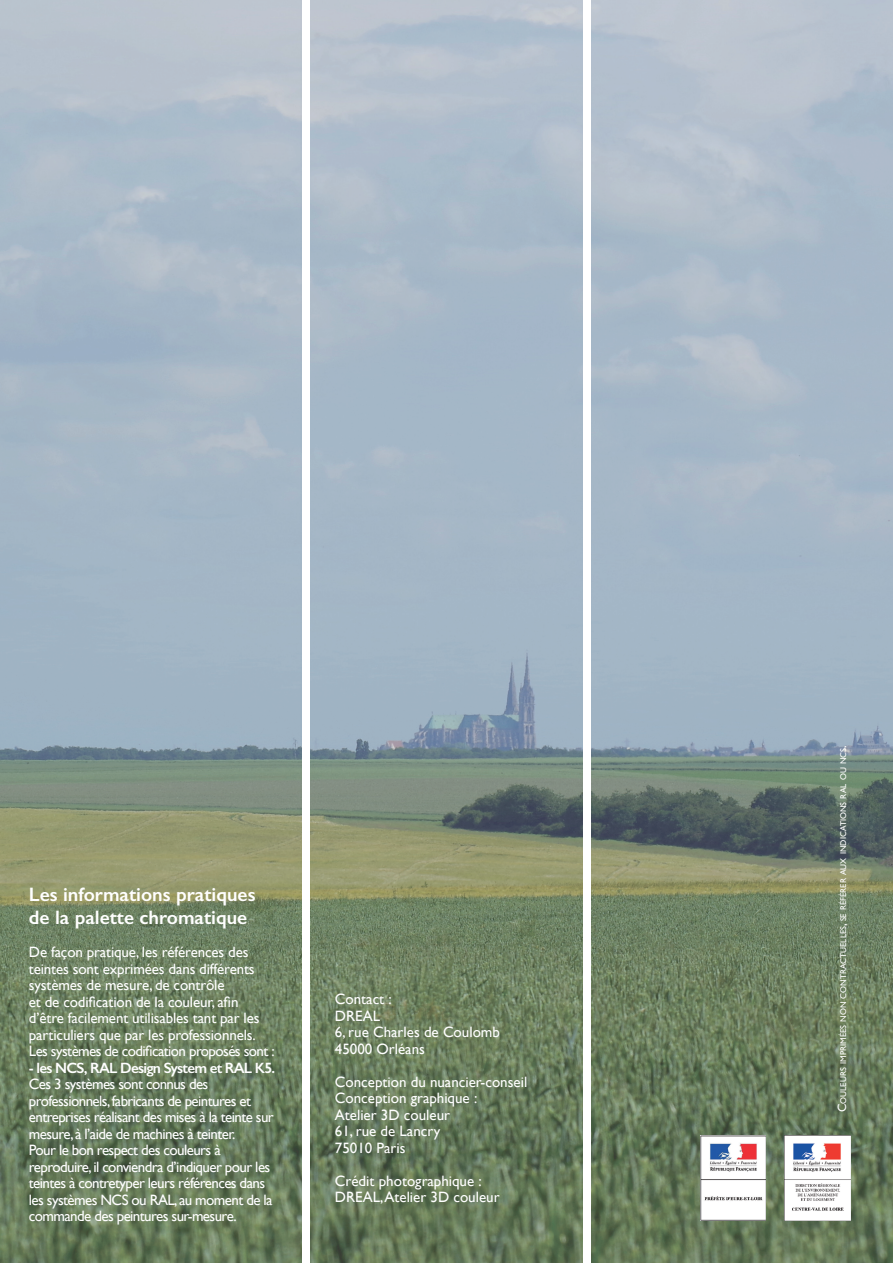
<style>
.page{position:relative;width:893px;height:1263px;background:#fff}
.page>*{position:absolute;margin:0;border:0;box-sizing:border-box;transform-origin:0 0}
.t1{font:600 19.5px/23.4px "Gill Sans";color:#fff}
.t2{font:15px/16.5px "Gill Sans";letter-spacing:-.01em;color:#fff}
.t3{font:15px/16.5px "Gill Sans";letter-spacing:-.04em;color:#fff}
.t4{font:600 15px "Gill Sans";letter-spacing:-.05em;color:#fff}
.t5{font:8.4px "Gill Sans";color:#fff}
.s1{font-size:12px}
</style>
<div class="page">
<img style="left:0;top:0;width:893px;height:1263px">
<div style="left:302px;top:0;width:7px;height:1263px;background:#fff"></div>
<div style="left:583px;top:0;width:7px;height:1263px;background:#fff"></div>
<img style="left:701px;top:1136px;width:65px;height:84px">
<img style="left:784px;top:1136px;width:66px;height:84px">
<h1 class="t1" style="left:29px;top:882px;width:228px">Les informations pratiques de la palette chromatique</h1>
<p class="t2" style="left:29px;top:944px;width:247px">De façon pratique, les références des teintes sont exprimées dans différents systèmes de mesure, de contrôle<br>et de codification de la couleur, afin d’être facilement utilisables tant par les particuliers que par les professionnels.<br>Les systèmes de codification proposés sont :</p>
<p class="t4" style="left:29px;top:1058px;width:248px">- les NCS, RAL Design System et RAL K5.</p>
<p class="t3" style="left:29px;top:1076px;width:246px">Ces 3 systèmes sont connus des professionnels, fabricants de peintures et entreprises réalisant des mises à la teinte sur mesure, à l’aide de machines à teinter.<br>Pour le bon respect des couleurs à reproduire, il conviendra d’indiquer pour les teintes à contretyper leurs références dans les systèmes NCS ou RAL, au moment de la commande des peintures sur-mesure.</p>
<p class="t2" style="left:335px;top:991px;width:167px">Contact :<br>DREAL<br>6, rue Charles de Coulomb<br>45000 Orléans</p>
<p class="t2" style="left:335px;top:1073px;width:194px">Conception du nuancier-conseil<br>Conception graphique :<br>Atelier 3D couleur<br>61, rue de Lancry<br>75010 Paris</p>
<p class="t2" style="left:335px;top:1172px;width:166px">Crédit photographique :<br>DREAL, Atelier 3D couleur</p>
<p class="t5" style="left:838px;top:1112px;width:368px;rotate:-90deg"><span class="s1">C</span>ouleurs imprimées non contractuelles<span class="s1">,</span> se référer aux indications ral ou ncs<span class="s1">.</span></p>
</div>
